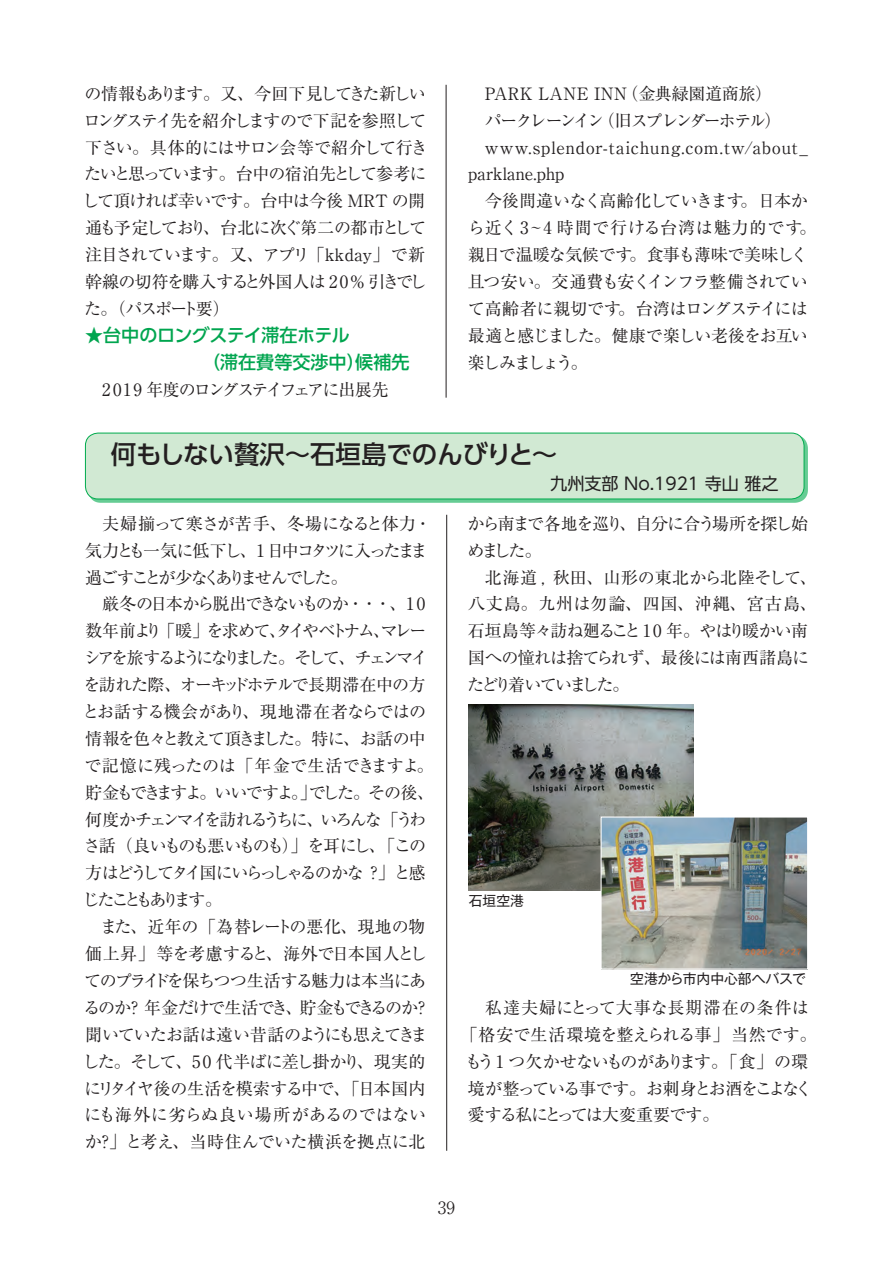
<style>
.page{position:relative;width:893px;height:1263px;background:#fff}
.page>*{position:absolute;margin:0;border:0;box-sizing:border-box;transform-origin:0 0}
.見出し_タイトル2{font:500 25.5px "UD Shin Go Pro";letter-spacing:-.01em;color:#231f20}
.本文_見出し緑{font:500 18px "UD Shin Go Pro";color:#00a54f}
.本文_見出し緑-2{font:500 18px "UD Shin Go Pro";letter-spacing:-.025em;color:#00a54f}
.本文{font:16.95px/26.8px "Ryumin Pr 6 N";letter-spacing:-.06em;color:#231f20}
.本文-2{font:16.95px/26.8px "Ryumin Pr 6 N";letter-spacing:-.12em;color:#231f20}
.本文-3{font:16.95px/26.8px "Ryumin Pr 6 N";letter-spacing:-.04em;color:#231f20}
.本文-4{font:16.95px/26.8px "Ryumin Pr 6 N";letter-spacing:-.035em;color:#231f20}
.本文-5{font:16.95px/26.8px "Ryumin Pr 6 N";letter-spacing:-.105em;color:#231f20}
.本文-6{font:16.95px/26.8px "Ryumin Pr 6 N";letter-spacing:.035em;color:#231f20}
.本文-7{font:16.95px/26.8px "Ryumin Pr 6 N";letter-spacing:-.09em;color:#231f20}
.本文-8{font:16.95px "Ryumin Pr 6 N";color:#231f20}
.本文-9{font:16.95px "Ryumin Pr 6 N";letter-spacing:-.005em;color:#231f20}
.本文-10{font:16.95px "Ryumin Pr 6 N";letter-spacing:-.145em;color:#231f20}
.本文-11{font:16.95px "Ryumin Pr 6 N";letter-spacing:.025em;color:#231f20}
.見出し_タイトル2-2{font:16.95px "UD Shin Go Pro";color:#231f20}
.t1{font:300 16.95px "Ryumin Pr 6 N";color:#231f20}
.写真キャプション{font:13.8px "Gothic MB101 Pro";color:#231f20}
</style>
<div class="page">
<hr style="left:446px;top:515px;width:1px;height:636px;background:#231f20">
<hr style="left:446px;top:85px;width:1px;height:313px;background:#231f20">
<div style="left:88px;top:436px;width:720px;height:66px;background:#00ab4d;opacity:.6"></div>
<div style="left:85px;top:433px;width:719px;height:66px;background:#d1e9d3;border-radius:13px"></div>
<div style="left:85px;top:433px;width:719px;height:66px;border:1px solid #00ab4d;border-radius:13px"></div>
<img style="left:469px;top:704px;width:224px;height:186px">
<img style="left:603px;top:818px;width:203px;height:149px">
<div style="left:601px;top:816px;width:207px;height:153px;border:1px solid #fff"></div>
<p class="本文" style="left:82px;top:79px;width:347px">の情報もあります。又、今回下見してきた新しいロングステイ先を紹介しますので下記を参照して下さい。具体的にはサロン会等で紹介して行きたいと思っています。台中の宿泊先として参考にして頂ければ幸いです。台中は今後 MRT の開通も予定しており、台北に次ぐ第二の都市として注目されています。又、アプリ「kkday」で新幹線の切符を購入すると外国人は 2 0 % 引きでした。（パスポート要）</p>
<p class="本文_見出し緑-2" style="left:85px;top:321px;width:266px">★台中のロングステイ滞在ホテル</p>
<p class="本文_見出し緑" style="left:85px;top:348px;width:326px">　　　　　　　（滞在費等交渉中）候補先</p>
<p class="本文-5" style="left:102px;top:375px;width:288px">2 0 1 9 年度のロングステイフェアに出展先</p>
<p class="本文-9" style="left:485px;top:80px;width:289px">PARK LANE INN（金典緑園道商旅）</p>
<p class="本文-10" style="left:485px;top:107px;width:298px">パークレーンイン（旧スプレンダーホテル）</p>
<p class="本文-6" style="left:468px;top:133px;width:342px;text-indent:17px">www.splendor-taichung.com.tw/about_ parklane.php</p>
<p class="本文-3" style="left:468px;top:187px;width:350px;text-indent:17px">今後間違いなく高齢化していきます。日本から近く3~4 時間で行ける台湾は魅力的です。親日で温暖な気候です。食事も薄味で美味しく且つ安い。交通費も安くインフラ整備されていて高齢者に親切です。台湾はロングステイには最適と感じました。健康で楽しい老後をお互い楽しみましょう。</p>
<p class="見出し_タイトル2" style="left:111px;top:433px;width:448px">何もしない贅沢〜石垣島でのんびりと〜</p>
<p class="見出し_タイトル2-2" style="left:550px;top:470px;width:230px">九州支部 No.1921 寺山 雅之</p>
<p class="本文-5" style="left:85px;top:509px;width:348px;text-indent:17px">夫婦揃って寒さが苦手、冬場になると体力・気力とも一気に低下し、1 日中コタツに入ったまま過ごすことが少なくありませんでした。</p>
<p class="本文-2" style="left:82px;top:590px;width:353px;text-indent:20px">厳冬の日本から脱出できないものか・・・、1 0数年前より「暖」を求めて、タイやベトナム、マレーシアを旅するようになりました。そして、チェンマイを訪れた際、オーキッドホテルで長期滞在中の方とお話する機会があり、現地滞在者ならではの情報を色々と教えて頂きました。特に、お話の中で記憶に残ったのは「年金で生活できますよ。貯金もできますよ。いいですよ。」でした。その後、何度かチェンマイを訪れるうちに、いろんな「うわさ話（良いものも悪いものも）」を耳にし、「この方はどうしてタイ国にいらっしゃるのかな？」と感じたこともあります。</p>
<p class="本文" style="left:83px;top:912px;width:361px;text-indent:18px">また、近年の「為替レートの悪化、現地の物価上昇」等を考慮すると、海外で日本国人としてのプライドを保ちつつ生活する魅力は本当にあるのか？年金だけで生活でき、貯金もできるのか？　聞いていたお話は遠い昔話のようにも思えてきました。そして、5 0 代半ばに差し掛かり、現実的にリタイヤ後の生活を模索する中で、「日本国内にも海外に劣らぬ良い場所があるのではないか？」と考え、当時住んでいた横浜を拠点に北</p>
<p class="本文-7" style="left:467px;top:509px;width:342px">から南まで各地を巡り、自分に合う場所を探し始めました。</p>
<p class="本文-4" style="left:467px;top:563px;width:351px;text-indent:18px">北海道 , 秋田、山形の東北から北陸そして、八丈島。九州は勿論、四国、沖縄、宮古島、石垣島等々訪ね廻ること1 0 年。やはり暖かい南国への憧れは捨てられず、最後には南西諸島にたどり着いていました。</p>
<p class="写真キャプション" style="left:469px;top:889px;width:57px">石垣空港</p>
<p class="写真キャプション" style="left:630px;top:968px;width:177px">空港から市内中心部へバスで</p>
<p class="本文-11" style="left:485px;top:994px;width:325px">私達夫婦にとって大事な長期滞在の条件は</p>
<p class="本文-8" style="left:461px;top:1021px;width:357px">「格安で生活環境を整えられる事」当然です。</p>
<p class="本文-3" style="left:465px;top:1047px;width:344px">もう1 つ欠かせないものがあります。「食」の環</p>
<p class="本文" style="left:468px;top:1074px;width:346px">境が整っている事です。お刺身とお酒をこよなく</p>
<p class="本文" style="left:468px;top:1101px;width:253px">愛する私にとっては大変重要です。</p>
<p class="t1" style="left:438px;top:1194px;width:19px">39</p>
</div>
